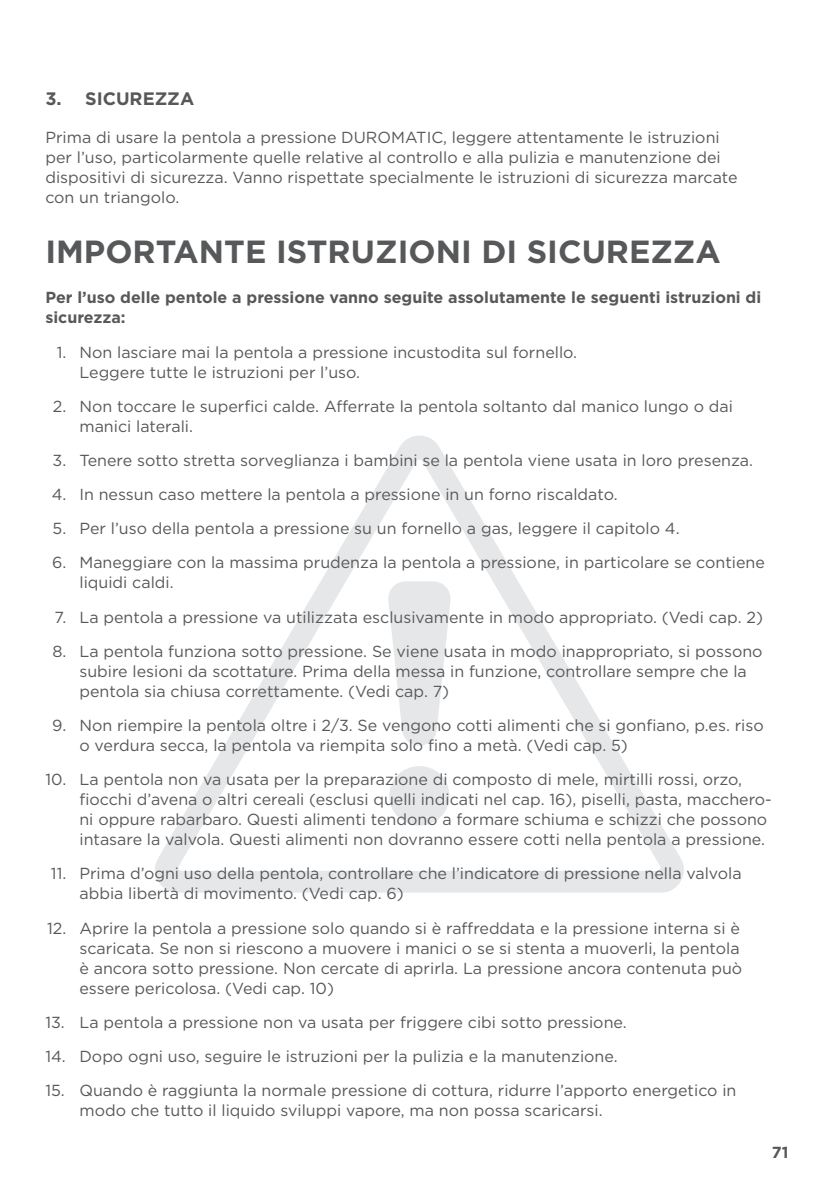
<style>
.page{position:relative;width:840px;height:1191px;background:#fff}
.page>*{position:absolute;margin:0;border:0;box-sizing:border-box;transform-origin:0 0}
.t1{font:700 32px "Gotham";color:#57585a}
.t2{font:700 18px "Gotham";color:#57585a}
.t3{font:16px/20px "Gotham";color:#57585a}
.t4{font:700 16px/20px "Gotham";color:#57585a}
</style>
<div class="page">
<svg style="left:155px;top:436px;width:529px;height:456px"></svg>
<svg style="left:387px;top:581px;width:64px;height:164px"></svg>
<div style="left:389px;top:766px;width:60px;height:59px;background:#e6e7e9;border-radius:30px"></div>
<p class="t2" style="left:45px;top:87px;width:150px">3. SICUREZZA</p>
<p class="t3" style="left:45px;top:127px;width:693px">Prima di usare la pentola a pressione DUROMATIC, leggere attentamente le istruzioni per l’uso, particolarmente quelle relative al controllo e alla pulizia e manutenzione dei dispositivi di sicurezza. Vanno rispettate specialmente le istruzioni di sicurezza marcate con un triangolo.</p>
<h1 class="t1" style="left:45px;top:231px;width:676px">IMPORTANTE ISTRUZIONI DI SICUREZZA</h1>
<p class="t4" style="left:45px;top:287px;width:717px">Per l’uso delle pentole a pressione vanno seguite assolutamente le seguenti istruzioni di sicurezza:</p>
<p class="t3" style="left:79px;top:341px;width:499px;text-indent:-23px">1. Non lasciare mai la pentola a pressione incustodita sul fornello.<br>Leggere tutte le istruzioni per l’uso.</p>
<p class="t3" style="left:79px;top:396px;width:654px;text-indent:-27px">2. Non toccare le superfici calde. Afferrate la pentola soltanto dal manico lungo o dai manici laterali.</p>
<p class="t3" style="left:53px;top:450px;width:701px">3. Tenere sotto stretta sorveglianza i bambini se la pentola viene usata in loro presenza.</p>
<p class="t3" style="left:52px;top:484px;width:567px">4. In nessun caso mettere la pentola a pressione in un forno riscaldato.</p>
<p class="t3" style="left:53px;top:518px;width:628px">5. Per l’uso della pentola a pressione su un fornello a gas, leggere il capitolo 4.</p>
<p class="t3" style="left:79px;top:552px;width:686px;text-indent:-27px">6. Maneggiare con la massima prudenza la pentola a pressione, in particolare se contiene liquidi caldi.</p>
<p class="t3" style="left:54px;top:606px;width:709px">7. La pentola a pressione va utilizzata esclusivamente in modo appropriato. (Vedi cap. 2)</p>
<p class="t3" style="left:79px;top:641px;width:684px;text-indent:-27px">8. La pentola funziona sotto pressione. Se viene usata in modo inappropriato, si possono subire lesioni da scottature. Prima della messa in funzione, controllare sempre che la pentola sia chiusa correttamente. (Vedi cap. 7)</p>
<p class="t3" style="left:79px;top:715px;width:685px;text-indent:-27px">9. Non riempire la pentola oltre i 2/3. Se vengono cotti alimenti che si gonfiano, p.es. riso o verdura secca, la pentola va riempita solo fino a metà. (Vedi cap. 5)</p>
<p class="t3" style="left:79px;top:769px;width:693px;text-indent:-34px">10. La pentola non va usata per la preparazione di composto di mele, mirtilli rossi, orzo, fiocchi d’avena o altri cereali (esclusi quelli indicati nel cap. 16), piselli, pasta, macchero&shy;ni oppure rabarbaro. Questi alimenti tendono a formare schiuma e schizzi che possono intasare la valvola. Questi alimenti non dovranno essere cotti nella pentola a pressione.</p>
<p class="t3" style="left:79px;top:863px;width:663px;text-indent:-28px">11. Prima d’ogni uso della pentola, controllare che l’indicatore di pressione nella valvola abbia libertà di movimento. (Vedi cap. 6)</p>
<p class="t3" style="left:79px;top:917px;width:664px;text-indent:-32px">12. Aprire la pentola a pressione solo quando si è raffreddata e la pressione interna si è scaricata. Se non si riescono a muovere i manici o se si stenta a muoverli, la pentola è ancora sotto pressione. Non cercate di aprirla. La pressione ancora contenuta può essere pericolosa. (Vedi cap. 10)</p>
<p class="t3" style="left:45px;top:1011px;width:582px">13. La pentola a pressione non va usata per friggere cibi sotto pressione.</p>
<p class="t3" style="left:45px;top:1046px;width:573px">14. Dopo ogni uso, seguire le istruzioni per la pulizia e la manutenzione.</p>
<p class="t3" style="left:79px;top:1080px;width:658px;text-indent:-34px">15. Quando è raggiunta la normale pressione di cottura, ridurre l’apporto energetico in modo che tutto il liquido sviluppi vapore, ma non possa scaricarsi.</p>
<p class="t4" style="left:771px;top:1142px;width:18px">71</p>
</div>
